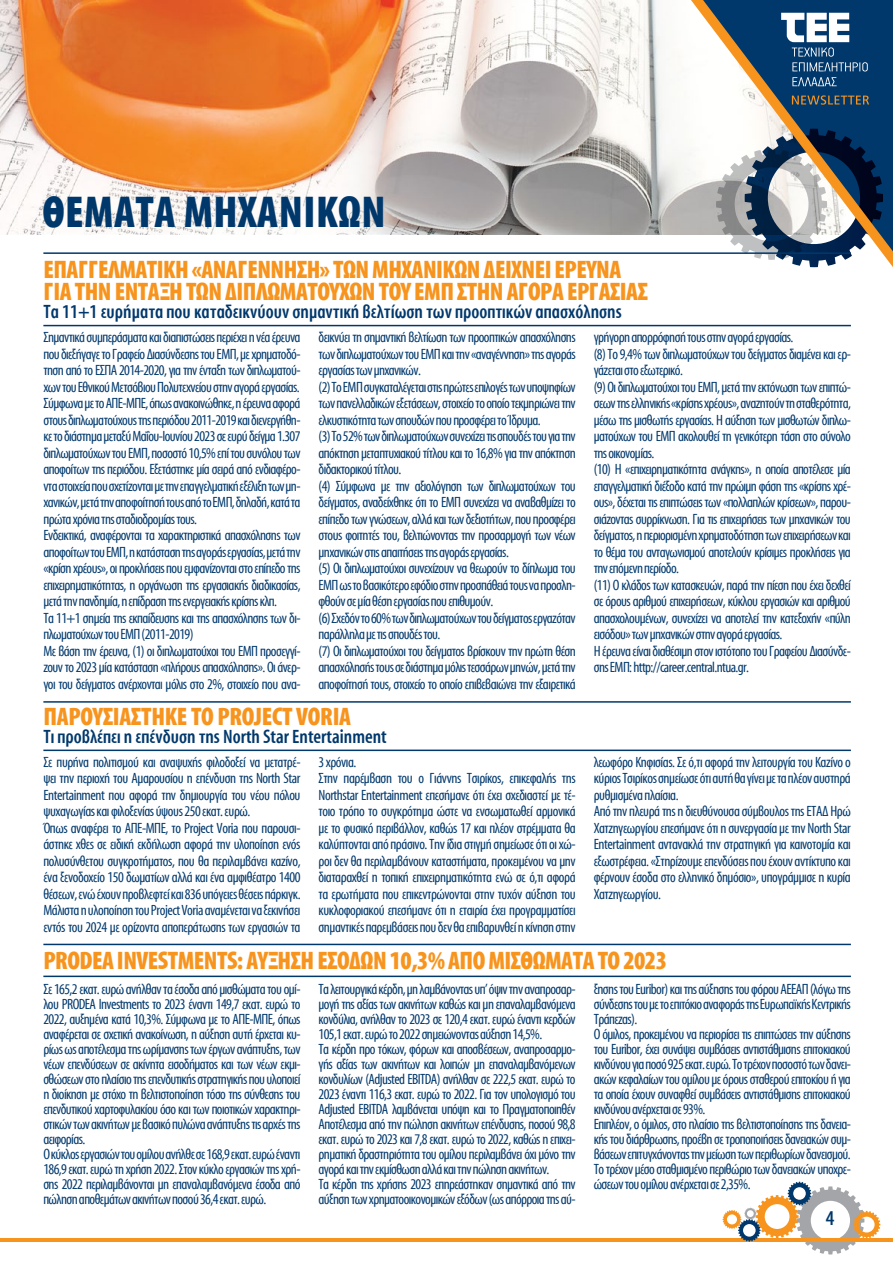
<style>
.page{position:relative;width:893px;height:1263px;background:#fff}
.page>*{position:absolute;margin:0;border:0;box-sizing:border-box;transform-origin:0 0}
.t1{font:700 45px "Myriad Condensed Greek";letter-spacing:.01em;color:#00386c}
.t2{font:700 25.5px/22.5px "Myriad Condensed Greek";letter-spacing:-.02em;color:#f7941e}
.t3{font:500 21px "Myriad Condensed Greek";color:#00386c}
.t4{font:500 19.5px "Myriad Condensed Greek";color:#00386c}
.t5{font:15px/16.5px "Myriad Condensed Greek";letter-spacing:-.04em;color:#00386c}
</style>
<div class="page">
<hr style="left:0;top:1238px;width:893px;height:3px;background:#f7941e">
<svg style="left:723px;top:1182px;width:157px;height:72px"></svg>
<img style="left:0;top:0;width:691px;height:234px">
<svg style="left:691px;top:0;width:202px;height:267px"></svg>
<svg style="left:792px;top:95px;width:77px;height:10px"></svg>
<svg style="left:781px;top:13px;width:87px;height:58px"></svg>
<svg style="left:792px;top:77px;width:45px;height:9px"></svg>
<hr style="left:43px;top:325px;width:808px;height:1px;background:#00386c">
<hr style="left:43px;top:749px;width:808px;height:2px;background:#00386c">
<hr style="left:43px;top:975px;width:808px;height:2px;background:#00386c">
<hr style="left:43px;top:252px;width:808px;height:2px;background:#00386c">
<hr style="left:43px;top:701px;width:808px;height:2px;background:#00386c">
<hr style="left:43px;top:944px;width:808px;height:1px;background:#00386c">
<h1 class="t1" style="left:43px;top:189px;width:345px">ΘΕΜΑΤΑ ΜΗΧΑΝΙΚΩΝ</h1>
<h2 class="t2" style="left:43px;top:259px;width:606px">ΕΠΑΓΓΕΛΜΑΤΙΚΗ «ΑΝΑΓΕΝΝΗΣΗ» ΤΩΝ ΜΗΧΑΝΙΚΩΝ ΔΕΙΧΝΕΙ ΕΡΕΥΝΑ<br>ΓΙΑ ΤΗΝ ΕΝΤΑΞΗ ΤΩΝ ΔΙΠΛΩΜΑΤΟΥΧΩΝ ΤΟΥ ΕΜΠ ΣΤΗΝ ΑΓΟΡΑ ΕΡΓΑΣΙΑΣ</h2>
<h3 class="t4" style="left:43px;top:302px;width:580px">Τα 11+1 ευρήματα που καταδεικνύουν σημαντική βελτίωση των προοπτικών απασχόλησης</h3>
<p class="t5" style="left:43px;top:329px;width:259px">Σημαντικά συμπεράσματα και διαπιστώσεις περιέχει η νέα έρευνα που διεξήγαγε το Γραφείο Διασύνδεσης του ΕΜΠ, με χρηματοδό&shy;τηση από το ΕΣΠΑ 2014-2020, για την ένταξη των διπλωματού&shy;χων του Εθνικού Μετσόβιου Πολυτεχνείου στην αγορά εργασίας.<br>Σύμφωνα με το ΑΠΕ-ΜΠΕ, όπως ανακοινώθηκε, η έρευνα αφορά στους διπλωματούχους της περιόδου 2011-2019 και διενεργήθη&shy;κε το διάστημα μεταξύ Μαΐου-Ιουνίου 2023 σε ευρύ δείγμα 1.307 διπλωματούχων του ΕΜΠ, ποσοστό 10,5% επί του συνόλου των αποφοίτων της περιόδου. Εξετάστηκε μία σειρά από ενδιαφέρο&shy;ντα στοιχεία που σχετίζονται με την επαγγελματική εξέλιξη των μη&shy;χανικών, μετά την αποφοίτησή τους από το ΕΜΠ, δηλαδή, κατά τα πρώτα χρόνια της σταδιοδρομίας τους.<br>Ενδεικτικά, αναφέρονται τα χαρακτηριστικά απασχόλησης των αποφοίτων του ΕΜΠ, η κατάσταση της αγοράς εργασίας, μετά την «κρίση χρέους», οι προκλήσεις που εμφανίζονται στο επίπεδο της επιχειρηματικότητας, η οργάνωση της εργασιακής διαδικασίας, μετά την πανδημία, η επίδραση της ενεργειακής κρίσης κλπ.<br>Τα 11+1 σημεία της εκπαίδευσης και της απασχόλησης των δι&shy;πλωματούχων του ΕΜΠ (2011-2019)<br>Με βάση την έρευνα, (1) οι διπλωματούχοι του ΕΜΠ προσεγγί&shy;ζουν το 2023 μία κατάσταση «πλήρους απασχόλησης». Οι άνερ&shy;γοι του δείγματος ανέρχονται μόλις στο 2%, στοιχείο που ανα-</p>
<p class="t5" style="left:319px;top:329px;width:259px">δεικνύει τη σημαντική βελτίωση των προοπτικών απασχόλησης των διπλωματούχων του ΕΜΠ και την «αναγέννηση» της αγοράς εργασίας των μηχανικών.<br>(2) Το ΕΜΠ συγκαταλέγεται στις πρώτες επιλογές των υποψηφίων των πανελλαδικών εξετάσεων, στοιχείο το οποίο τεκμηριώνει την ελκυστικότητα των σπουδών που προσφέρει το Ίδρυμα.<br>(3) Το 52% των διπλωματούχων συνεχίζει τις σπουδές του για την απόκτηση μεταπτυχιακού τίτλου και το 16,8% για την απόκτηση διδακτορικού τίτλου.<br>(4) Σύμφωνα με την αξιολόγηση των διπλωματούχων του δείγματος, αναδείχθηκε ότι το ΕΜΠ συνεχίζει να αναβαθμίζει το επίπεδο των γνώσεων, αλλά και των δεξιοτήτων, που προσφέρει στους φοιτητές του, βελτιώνοντας την προσαρμογή των νέων μηχανικών στις απαιτήσεις της αγοράς εργασίας.<br>(5) Οι διπλωματούχοι συνεχίζουν να θεωρούν το δίπλωμα του ΕΜΠ ως το βασικότερο εφόδιο στην προσπάθειά τους να προσλη&shy;φθούν σε μία θέση εργασίας που επιθυμούν.<br>(6) Σχεδόν το 60% των διπλωματούχων του δείγματος εργαζόταν παράλληλα με τις σπουδές του.<br>(7) Οι διπλωματούχοι του δείγματος βρίσκουν την πρώτη θέση απασχόλησής τους σε διάστημα μόλις τεσσάρων μηνών, μετά την αποφοίτησή τους, στοιχείο το οποίο επιβεβαιώνει την εξαιρετικά</p>
<p class="t5" style="left:594px;top:329px;width:259px">γρήγορη απορρόφησή τους στην αγορά εργασίας.<br>(8) Το 9,4% των διπλωματούχων του δείγματος διαμένει και ερ&shy;γάζεται στο εξωτερικό.<br>(9) Οι διπλωματούχοι του ΕΜΠ, μετά την εκτόνωση των επιπτώ&shy;σεων της ελληνικής «κρίσης χρέους», αναζητούν τη σταθερότητα, μέσω της μισθωτής εργασίας. Η αύξηση των μισθωτών διπλω&shy;ματούχων του ΕΜΠ ακολουθεί τη γενικότερη τάση στο σύνολο της οικονομίας.<br>(10) Η «επιχειρηματικότητα ανάγκης», η οποία αποτέλεσε μία επαγγελματική διέξοδο κατά την πρώιμη φάση της «κρίσης χρέ&shy;ους», δέχεται τις επιπτώσεις των «πολλαπλών κρίσεων», παρου&shy;σιάζοντας συρρίκνωση. Για τις επιχειρήσεις των μηχανικών του δείγματος, η περιορισμένη χρηματοδότηση των επιχειρήσεων και το θέμα του ανταγωνισμού αποτελούν κρίσιμες προκλήσεις για την επόμενη περίοδο.<br>(11) Ο κλάδος των κατασκευών, παρά την πίεση που έχει δεχθεί σε όρους αριθμού επιχειρήσεων, κύκλου εργασιών και αριθμού απασχολουμένων, συνεχίζει να αποτελεί την κατεξοχήν «πύλη εισόδου» των μηχανικών στην αγορά εργασίας.<br>Η έρευνα είναι διαθέσιμη στον ιστότοπο του Γραφείου Διασύνδε&shy;σης ΕΜΠ: http://career.central.ntua.gr.</p>
<h2 class="t2" style="left:43px;top:706px;width:309px">ΠΑΡΟΥΣΙΑΣΤΗΚΕ ΤΟ PROJECT VORIA</h2>
<h3 class="t4" style="left:43px;top:727px;width:345px">Τι προβλέπει η επένδυση της North Star Entertainment</h3>
<p class="t5" style="left:43px;top:754px;width:259px">Σε πυρήνα πολιτισμού και αναψυχής φιλοδοξεί να μετατρέ&shy;ψει την περιοχή του Αμαρουσίου η επένδυση της North Star Entertainment που αφορά την δημιουργία του νέου πόλου ψυχαγωγίας και φιλοξενίας ύψους 250 εκατ. ευρώ.<br>Όπως αναφέρει το ΑΠΕ-ΜΠΕ, το Project Voria που παρουσι&shy;άστηκε χθες σε ειδική εκδήλωση αφορά την υλοποίηση ενός πολυσύνθετου συγκροτήματος, που θα περιλαμβάνει καζίνο, ένα ξενοδοχείο 150 δωματίων αλλά και ένα αμφιθέατρο 1400 θέσεων, ενώ έχουν προβλεφτεί και 836 υπόγειες θέσεις πάρκιγκ.<br>Mάλιστα η υλοποίηση του Project Voria αναμένεται να ξεκινήσει εντός του 2024 με ορίζοντα αποπεράτωσης των εργασιών τα</p>
<p class="t5" style="left:319px;top:754px;width:259px">3 χρόνια.<br>Στην παρέμβαση του ο Γιάννης Τσιρίκος, επικεφαλής της Northstar Entertainment επεσήμανε ότι έχει σχεδιαστεί με τέ&shy;τοιο τρόπο το συγκρότημα ώστε να ενσωματωθεί αρμονικά με το φυσικό περιβάλλον, καθώς 17 και πλέον στρέμματα θα καλύπτονται από πράσινο. Την ίδια στιγμή σημείωσε ότι οι χώ&shy;ροι δεν θα περιλαμβάνουν καταστήματα, προκειμένου να μην διαταραχθεί η τοπική επιχειρηματικότητα ενώ σε ό,τι αφορά τα ερωτήματα που επικεντρώνονται στην τυχόν αύξηση του κυκλοφοριακού επεσήμανε ότι η εταιρία έχει προγραμματίσει σημαντικές παρεμβάσεις που δεν θα επιβαρυνθεί η κίνηση στην</p>
<p class="t5" style="left:594px;top:754px;width:259px">λεωφόρο Κηφισίας. Σε ό,τι αφορά την λειτουργία του Καζίνο ο κύριος Τσιρίκος σημείωσε ότι αυτή θα γίνει με τα πλέον αυστηρά ρυθμισμένα πλαίσια.<br>Από την πλευρά της η διευθύνουσα σύμβουλος της ΕΤΑΔ Ηρώ Χατζηγεωργίου επεσήμανε ότι η συνεργασία με την North Star Entertainment αντανακλά την στρατηγική για καινοτομία και εξωστρέφεια. «Στηρίζουμε επενδύσεις που έχουν αντίκτυπο και φέρνουν έσοδα στο ελληνικό δημόσιο», υπογράμμισε η κυρία Χατζηγεωργίου.</p>
<h2 class="t2" style="left:43px;top:950px;width:625px">PRODEA INVESTMENTS: ΑΥΞΗΣΗ ΕΣΟΔΩΝ 10,3% ΑΠΟ ΜΙΣΘΩΜΑΤΑ ΤΟ 2023</h2>
<p class="t5" style="left:43px;top:982px;width:259px;line-height:15px">Σε 165,2 εκατ. ευρώ ανήλθαν τα έσοδα από μισθώματα του ομί&shy;λου PRODEA Investments το 2023 έναντι 149,7 εκατ. ευρώ το 2022, αυξημένα κατά 10,3%. Σύμφωνα με το ΑΠΕ-ΜΠΕ, όπως αναφέρεται σε σχετική ανακοίνωση, η αύξηση αυτή έρχεται κυ&shy;ρίως ως αποτέλεσμα της ωρίμανσης των έργων ανάπτυξης, των νέων επενδύσεων σε ακίνητα εισοδήματος και των νέων εκμι&shy;σθώσεων στο πλαίσιο της επενδυτικής στρατηγικής που υλοποιεί η διοίκηση με στόχο τη βελτιστοποίηση τόσο της σύνθεσης του επενδυτικού χαρτοφυλακίου όσο και των ποιοτικών χαρακτηρι&shy;στικών των ακινήτων με βασικό πυλώνα ανάπτυξης τις αρχές της αειφορίας.<br>O κύκλος εργασιών του ομίλου ανήλθε σε 168,9 εκατ. ευρώ έναντι 186,9 εκατ. ευρώ τη χρήση 2022. Στον κύκλο εργασιών της χρή&shy;σης 2022 περιλαμβάνονται μη επαναλαμβανόμενα έσοδα από πώληση αποθεμάτων ακινήτων ποσού 36,4 εκατ. ευρώ.</p>
<p class="t5" style="left:319px;top:982px;width:259px;line-height:15px">Τα λειτουργικά κέρδη, μη λαμβάνοντας υπ’ όψιν την αναπροσαρ&shy;μογή της αξίας των ακινήτων καθώς και μη επαναλαμβανόμενα κονδύλια, ανήλθαν το 2023 σε 120,4 εκατ. ευρώ έναντι κερδών 105,1 εκατ. ευρώ το 2022 σημειώνοντας αύξηση 14,5%.<br>Τα κέρδη προ τόκων, φόρων και αποσβέσεων, αναπροσαρμο&shy;γής αξίας των ακινήτων και λοιπών μη επαναλαμβανόμενων κονδυλίων (Adjusted EBITDA) ανήλθαν σε 222,5 εκατ. ευρώ το 2023 έναντι 116,3 εκατ. ευρώ το 2022. Για τον υπολογισμό του Adjusted EBITDA λαμβάνεται υπόψη και το Πραγματοποιηθέν Αποτέλεσμα από την πώληση ακινήτων επένδυσης, ποσού 98,8 εκατ. ευρώ το 2023 και 7,8 εκατ. ευρώ το 2022, καθώς η επιχει&shy;ρηματική δραστηριότητα του ομίλου περιλαμβάνει όχι μόνο την αγορά και την εκμίσθωση αλλά και την πώληση ακινήτων.<br>Τα κέρδη της χρήσης 2023 επηρεάστηκαν σημαντικά από την αύξηση των χρηματοοικονομικών εξόδων (ως απόρροια της αύ-</p>
<p class="t5" style="left:594px;top:982px;width:259px;line-height:15px">ξησης του Euribor) και της αύξησης του φόρου ΑΕΕΑΠ (λόγω της σύνδεσης του με το επιτόκιο αναφοράς της Ευρωπαϊκής Κεντρικής Τράπεζας).<br>Ο όμιλος, προκειμένου να περιορίσει τις επιπτώσεις την αύξησης του Euribor, έχει συνάψει συμβάσεις αντιστάθμισης επιτοκιακού κινδύνου για ποσό 925 εκατ. ευρώ. Το τρέχον ποσοστό των δανει&shy;ακών κεφαλαίων του ομίλου με όρους σταθερού επιτοκίου ή για τα οποία έχουν συναφθεί συμβάσεις αντιστάθμισης επιτοκιακού κινδύνου ανέρχεται σε 93%.<br>Επιπλέον, ο όμιλος, στο πλαίσιο της βελτιστοποίησης της δανεια&shy;κής του διάρθρωσης, προέβη σε τροποποιήσεις δανειακών συμ&shy;βάσεων επιτυγχάνοντας την μείωση των περιθωρίων δανεισμού.<br>Το τρέχον μέσο σταθμισμένο περιθώριο των δανειακών υποχρε&shy;ώσεων του ομίλου ανέρχεται σε 2,35%.</p>
<h3 class="t3" style="left:826px;top:1208px;width:10px">4</h3>
</div>
